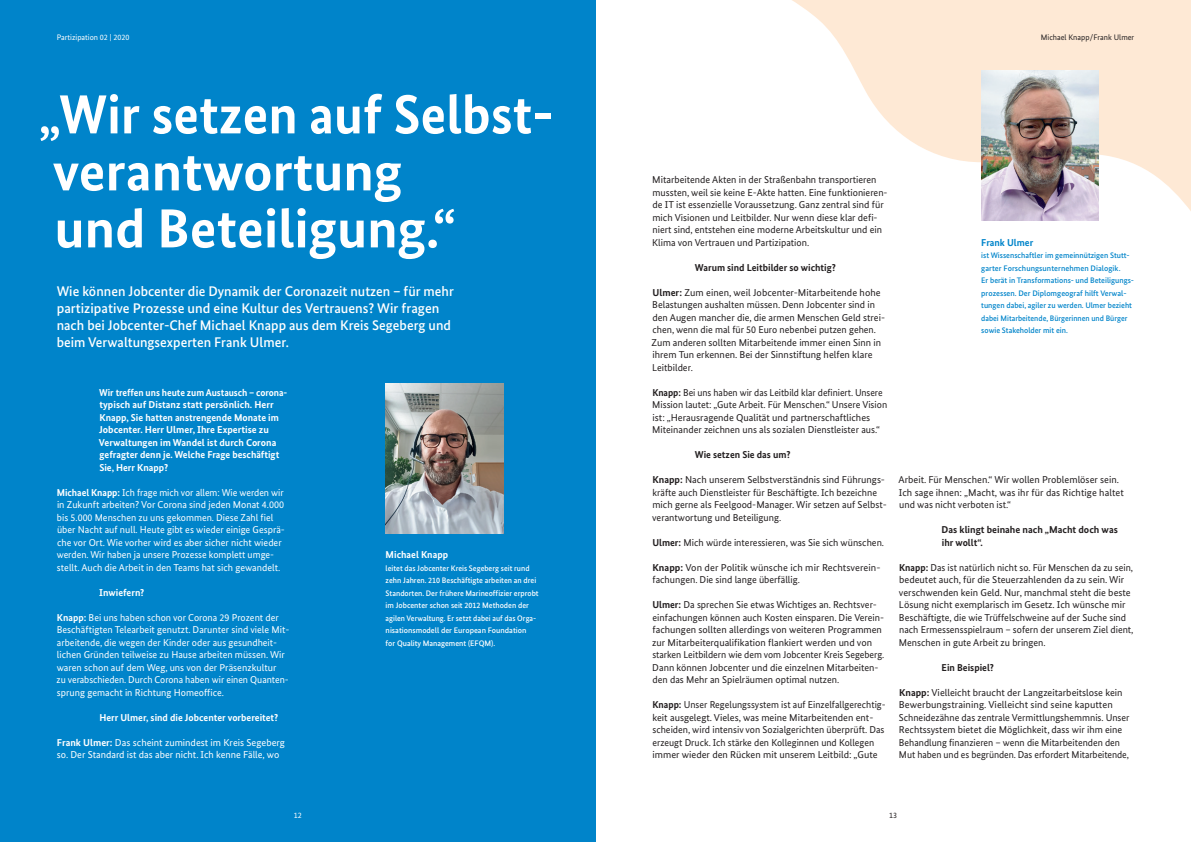
<style>
.page{position:relative;width:1191px;height:842px;background:#fff}
.page>*{position:absolute;margin:0;border:0;box-sizing:border-box;transform-origin:0 0}
.t1{font:700 55px/57px "Bundes Sans";color:#fff}
.t2{font:500 14px/17px "Bundes Sans";color:#fff}
.t3{font:10px/12.5px "Bundes Sans";color:#231f20}
.t4{font:10px/12.5px "Bundes Sans";color:#fff}
.t5{font:700 10px/12.5px "Bundes Sans";color:#fff}
.t6{font:700 10px/12.5px "Bundes Sans";color:#231f20}
.t7{font:700 10px "Bundes Sans";color:#0084ca}
.t8{font:500 8px/12.5px "Bundes Sans";color:#fff}
.t9{font:500 8px/12.5px "Bundes Sans";color:#0084ca}
.t10{font:8px "Bundes Sans";color:#231f20}
.t11{font:8px "Bundes Sans";color:#fff}
.s1{font-weight:700}
</style>
<div class="page">
<div style="left:0;top:0;width:595px;height:842px;background:#0084ca"></div>
<svg style="left:792px;top:0;width:399px;height:221px;fill:#fee9d5"></svg>
<img style="left:386px;top:383px;width:117px;height:150px">
<img style="left:981px;top:71px;width:117px;height:150px">
<p class="t11" style="left:57px;top:33px;width:74px">Partizipation 02 | 2020</p>
<h1 class="t1" style="left:39px;top:85px;width:516px">„Wir setzen auf Selbst&shy;verantwortung<br>und Beteiligung.“</h1>
<p class="t2" style="left:57px;top:282px;width:399px">Wie können Jobcenter die Dynamik der Coronazeit nutzen – für mehr partizipative Prozesse und eine Kultur des Vertrauens? Wir fragen nach bei Jobcenter-Chef Michael Knapp aus dem Kreis Segeberg und beim Verwaltungsexperten Frank Ulmer.</p>
<p class="t5" style="left:99px;top:386px;width:189px">Wir treffen uns heute zum Austausch – corona&shy;typisch auf Distanz statt persönlich. Herr Knapp, Sie hatten anstrengende Monate im Jobcenter. Herr Ulmer, Ihre Expertise zu Verwaltungen im Wandel ist durch Corona gefragter denn je. Welche Frage beschäftigt Sie, Herr Knapp?</p>
<p class="t4" style="left:57px;top:486px;width:230px"><span class="s1">Michael Knapp:</span> Ich frage mich vor allem: Wie werden wir in Zukunft arbeiten? Vor Corona sind jeden Monat 4.000 bis 5.000 Menschen zu uns gekommen. Diese Zahl fiel über Nacht auf null. Heute gibt es wieder einige Gesprä&shy;che vor Ort. Wie vorher wird es aber sicher nicht wieder werden. Wir haben ja unsere Prozesse komplett umge&shy;stellt. Auch die Arbeit in den Teams hat sich gewandelt.</p>
<p class="t5" style="left:99px;top:586px;width:47px">Inwiefern?</p>
<p class="t4" style="left:57px;top:611px;width:234px"><span class="s1">Knapp:</span> Bei uns haben schon vor Corona 29 Prozent der Beschäftigten Telearbeit genutzt. Darunter sind viele Mit&shy;arbeitende, die wegen der Kinder oder aus gesundheit&shy;lichen Gründen teilweise zu Hause arbeiten müssen. Wir waren schon auf dem Weg, uns von der Präsenzkultur<br>zu verabschieden. Durch Corona haben wir einen Quanten&shy;sprung gemacht in Richtung Homeoffice.</p>
<p class="t5" style="left:99px;top:711px;width:180px">Herr Ulmer, sind die Jobcenter vorbereitet?</p>
<p class="t4" style="left:57px;top:736px;width:230px"><span class="s1">Frank Ulmer:</span> Das scheint zumindest im Kreis Segeberg so. Der Standard ist das aber nicht. Ich kenne Fälle, wo</p>
<p class="t11" style="left:294px;top:811px;width:9px">12</p>
<p class="t5" style="left:386px;top:549px;width:64px">Michael Knapp</p>
<p class="t8" style="left:386px;top:562px;width:155px">leitet das Jobcenter Kreis Segeberg seit rund zehn Jahren. 210 Beschäftigte arbeiten an drei Standorten. Der frühere Marineoffizier erprobt im Jobcenter schon seit 2012 Methoden der agilen Verwaltung. Er setzt dabei auf das Orga&shy;nisationsmodell der European Foundation<br>for Quality Management (EFQM).</p>
<p class="t10" style="left:1041px;top:33px;width:95px">Michael Knapp/Frank Ulmer</p>
<p class="t3" style="left:652px;top:174px;width:237px">Mitarbeitende Akten in der Straßenbahn transportieren mussten, weil sie keine E-Akte hatten. Eine funktionieren&shy;de IT ist essenzielle Voraussetzung. Ganz zentral sind für mich Visionen und Leitbilder. Nur wenn diese klar defi&shy;niert sind, entstehen eine moderne Arbeitskultur und ein Klima von Vertrauen und Partizipation.</p>
<p class="t6" style="left:695px;top:261px;width:143px">Warum sind Leitbilder so wichtig?</p>
<p class="t3" style="left:651px;top:286px;width:235px"><span class="s1">Ulmer:</span> Zum einen, weil Jobcenter-Mitarbeitende hohe Belastungen aushalten müssen. Denn Jobcenter sind in den Augen mancher die, die armen Menschen Geld strei&shy;chen, wenn die mal für 50 Euro nebenbei putzen gehen.<br>Zum anderen sollten Mitarbeitende immer einen Sinn in ihrem Tun erkennen. Bei der Sinnstiftung helfen klare Leitbilder.</p>
<p class="t3" style="left:652px;top:386px;width:236px"><span class="s1">Knapp:</span> Bei uns haben wir das Leitbild klar definiert. Unsere Mission lautet: „Gute Arbeit. Für Menschen.“ Unsere Vision ist: „Herausragende Qualität und partnerschaftliches Miteinander zeichnen uns als sozialen Dienstleister aus.“</p>
<p class="t6" style="left:695px;top:449px;width:97px">Wie setzen Sie das um?</p>
<p class="t3" style="left:652px;top:474px;width:236px"><span class="s1">Knapp:</span> Nach unserem Selbstverständnis sind Führungs&shy;kräfte auch Dienstleister für Beschäftigte. Ich bezeichne mich gerne als Feelgood-Manager. Wir setzen auf Selbst&shy;verantwortung und Beteiligung.</p>
<p class="t3" style="left:652px;top:536px;width:233px"><span class="s1">Ulmer:</span> Mich würde interessieren, was Sie sich wünschen.</p>
<p class="t3" style="left:652px;top:561px;width:228px"><span class="s1">Knapp:</span> Von der Politik wünsche ich mir Rechtsverein&shy;fachungen. Die sind lange überfällig.</p>
<p class="t3" style="left:652px;top:599px;width:234px"><span class="s1">Ulmer:</span> Da sprechen Sie etwas Wichtiges an. Rechtsver&shy;einfachungen können auch Kosten einsparen. Die Verein&shy;fachungen sollten allerdings von weiteren Programmen zur Mitarbeiterqualifikation flankiert werden und von starken Leitbildern wie dem vom Jobcenter Kreis Segeberg.<br>Dann können Jobcenter und die einzelnen Mitarbeiten&shy;den das Mehr an Spielräumen optimal nutzen.</p>
<p class="t3" style="left:652px;top:699px;width:235px"><span class="s1">Knapp:</span> Unser Regelungssystem ist auf Einzelfallgerechtig&shy;keit ausgelegt. Vieles, was meine Mitarbeitenden ent&shy;scheiden, wird intensiv von Sozialgerichten überprüft. Das erzeugt Druck. Ich stärke den Kolleginnen und Kollegen immer wieder den Rücken mit unserem Leitbild: „Gute</p>
<p class="t7" style="left:981px;top:236px;width:53px">Frank Ulmer</p>
<p class="t9" style="left:981px;top:249px;width:154px">ist Wissenschaftler im gemeinnützigen Stutt&shy;garter Forschungsunternehmen Dialogik.<br>Er berät in Transformations- und Beteiligungs&shy;prozessen. Der Diplomgeograf hilft Verwal&shy;tungen dabei, agiler zu werden. Ulmer bezieht dabei Mitarbeitende, Bürgerinnen und Bürger sowie Stakeholder mit ein.</p>
<p class="t3" style="left:898px;top:474px;width:227px">Arbeit. Für Menschen.“ Wir wollen Problemlöser sein.<br>Ich sage ihnen: „Macht, was ihr für das Richtige haltet und was nicht verboten ist.“</p>
<p class="t6" style="left:941px;top:524px;width:178px">Das klingt beinahe nach „Macht doch was ihr wollt“.</p>
<p class="t3" style="left:899px;top:561px;width:236px"><span class="s1">Knapp:</span> Das ist natürlich nicht so. Für Menschen da zu sein, bedeutet auch, für die Steuerzahlenden da zu sein. Wir verschwenden kein Geld. Nur, manchmal steht die beste Lösung nicht exemplarisch im Gesetz. Ich wünsche mir Beschäftigte, die wie Trüffelschweine auf der Suche sind nach Ermessensspielraum – sofern der unserem Ziel dient, Menschen in gute Arbeit zu bringen.</p>
<p class="t6" style="left:941px;top:661px;width:54px">Ein Beispiel?</p>
<p class="t3" style="left:899px;top:686px;width:232px"><span class="s1">Knapp:</span> Vielleicht braucht der Langzeitarbeitslose kein Bewerbungstraining. Vielleicht sind seine kaputten Schneidezähne das zentrale Vermittlungshemmnis. Unser Rechtssystem bietet die Möglichkeit, dass wir ihm eine Behandlung finanzieren – wenn die Mitarbeitenden den Mut haben und es begründen. Das erfordert Mitarbeitende,</p>
<p class="t10" style="left:889px;top:811px;width:9px">13</p>
</div>
